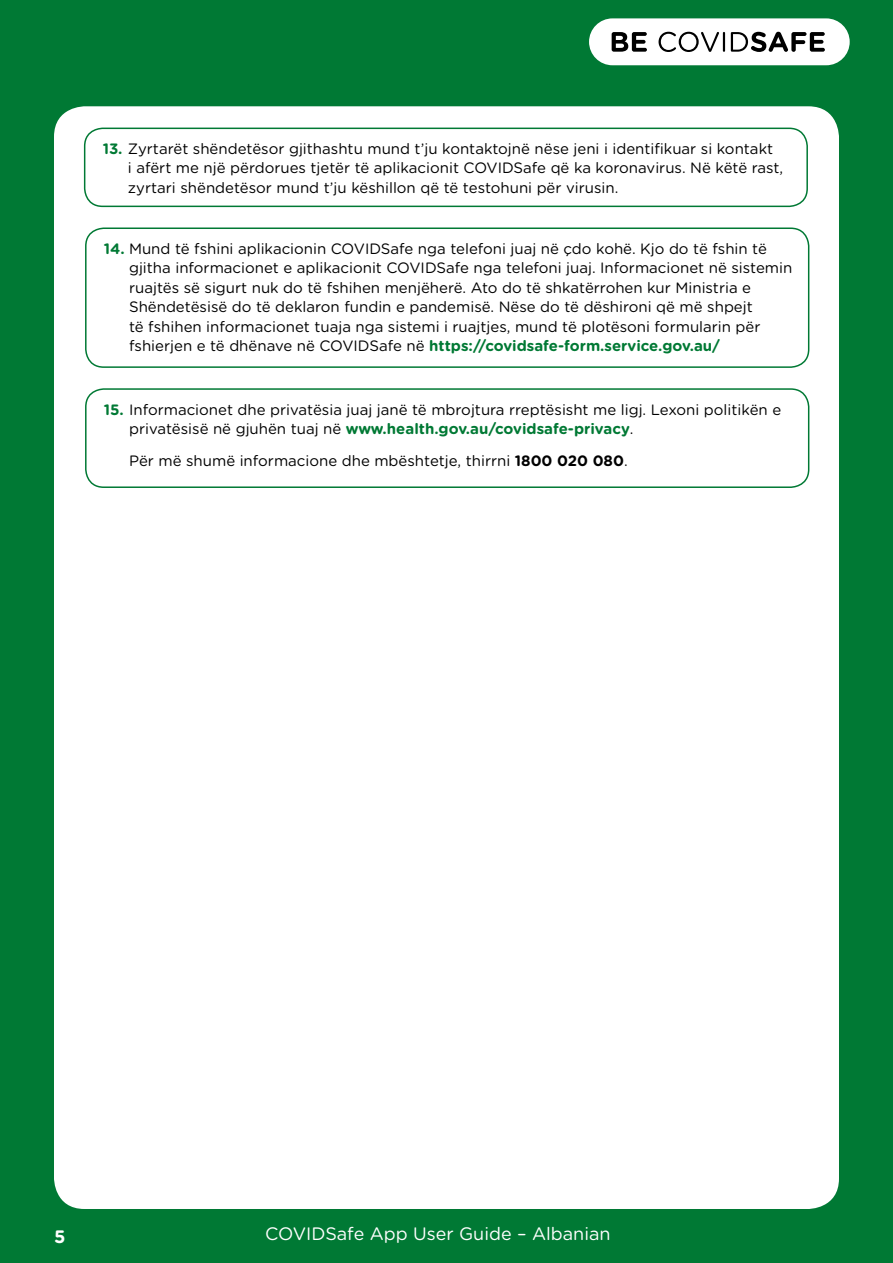
<style>
.page{position:relative;width:893px;height:1263px;background:#007934}
.page>*{position:absolute;margin:0;border:0;box-sizing:border-box;transform-origin:0 0}
.t1{font:18px "Gotham Rounded";color:#fff}
.t2{font:700 18px "Gotham Rounded";color:#fff}
.t3{font:15px/19.5px "Gotham Rounded";color:#000}
.s1{font-weight:700;color:#007934}
.s2{font-weight:700}
</style>
<div class="page">
<div style="left:589px;top:18px;width:261px;height:47px;background:#fff;border-radius:23px"></div>
<svg style="left:612px;top:32px;width:35px;height:20px"></svg>
<svg style="left:659px;top:32px;width:60px;height:20px"></svg>
<hr style="left:723px;top:32px;width:2px;height:20px;background:#000">
<svg style="left:731px;top:32px;width:94px;height:20px"></svg>
<div style="left:54px;top:106px;width:785px;height:1103px;background:#fff;border-radius:31px"></div>
<div style="left:85px;top:388px;width:724px;height:100px;border:2px solid #007934;border-radius:18px"></div>
<div style="left:85px;top:227px;width:724px;height:141px;border:2px solid #007934;border-radius:18px"></div>
<div style="left:84px;top:128px;width:724px;height:79px;border:2px solid #007934;border-radius:18px"></div>
<p class="t3" style="left:128px;top:138px;width:657px;text-indent:-25px"><span class="s1">13.</span> Zyrtarët shëndetësor gjithashtu mund t’ju kontaktojnë nëse jeni i identifkuar si kontakt<br>i afërt me një përdorues tjetër të aplikacionit COVIDSafe që ka koronavirus. Në këtë rast, zyrtari shëndetësor mund t’ju këshillon që të testohuni për virusin.</p>
<p class="t3" style="left:129px;top:238px;width:665px;text-indent:-25px"><span class="s1">14.</span> Mund të fshini aplikacionin COVIDSafe nga telefoni juaj në çdo kohë. Kjo do të fshin të gjitha informacionet e aplikacionit COVIDSafe nga telefoni juaj. Informacionet në sistemin ruajtës së sigurt nuk do të fshihen menjëherë. Ato do të shkatërrohen kur Ministria e Shëndetësisë do të deklaron fundin e pandemisë. Nëse do të dëshironi që më shpejt<br>të fshihen informacionet tuaja nga sistemi i ruajtjes, mund të plotësoni formularin për fshierjen e të dhënave në COVIDSafe në <span class="s1">https://covidsafe-form.service.gov.au/</span></p>
<p class="t3" style="left:129px;top:399px;width:654px;text-indent:-25px"><span class="s1">15.</span> Informacionet dhe privatësia juaj janë të mbrojtura rreptësisht me ligj. Lexoni politikën e privatësisë në gjuhën tuaj në <span class="s1">www.health.gov.au/covidsafe-privacy</span>.</p>
<p class="t3" style="left:129px;top:450px;width:500px">Për më shumë informacione dhe mbështetje, thirrni <span class="s2">1800 020 080</span>.</p>
<p class="t2" style="left:54px;top:1223px;width:13px">5</p>
<p class="t1" style="left:265px;top:1222px;width:347px">COVIDSafe App User Guide – Albanian</p>
</div>
